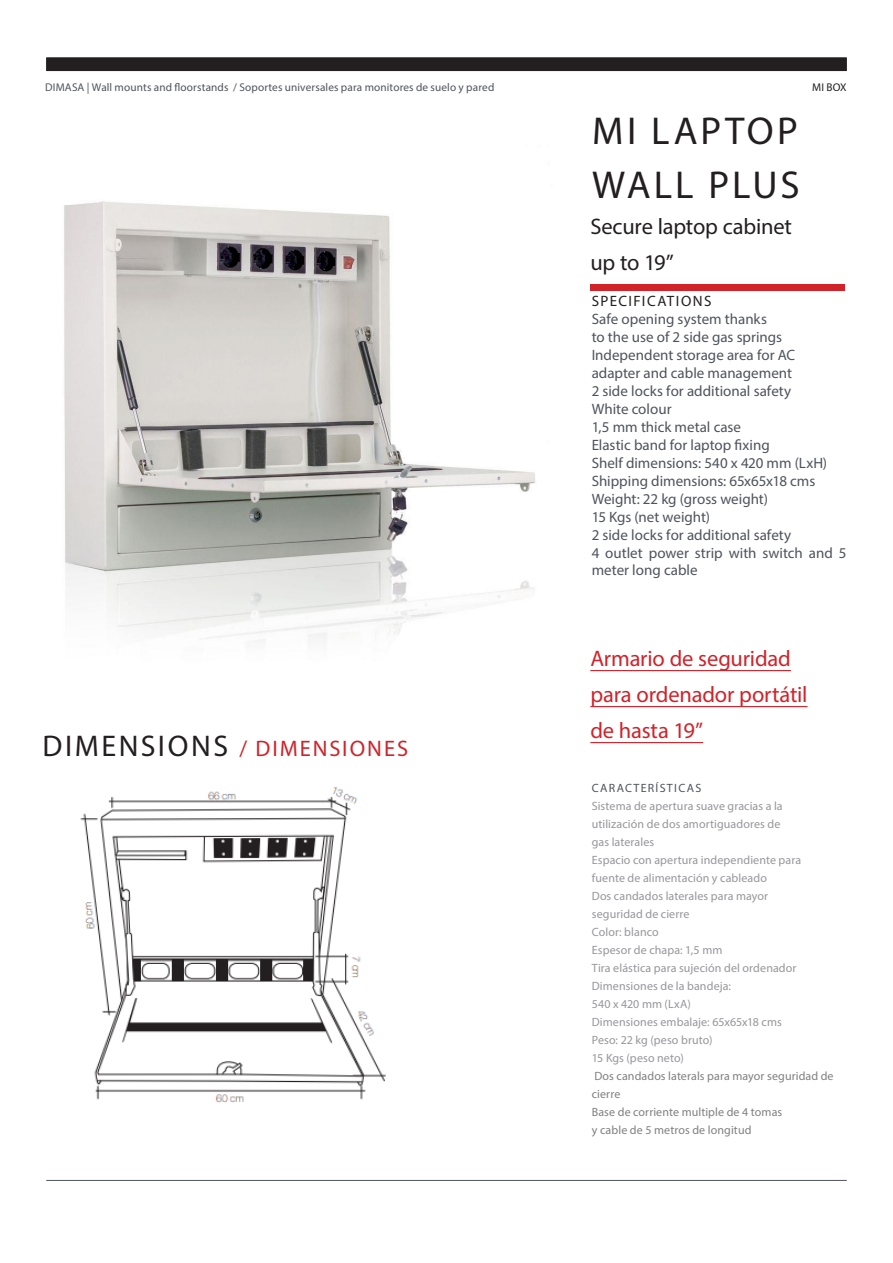
<style>
.page{position:relative;width:893px;height:1263px;background:#fff}
.page>*{position:absolute;margin:0;border:0;box-sizing:border-box;transform-origin:0 0}
.T5{font:39px/54px "Myriad Pro";letter-spacing:.08em;color:#231f20}
.H1___No_Indent__Cent{font:22.5px "Myriad Pro";letter-spacing:-.005em;color:#d1232a}
.t1{font:22.5px "Myriad Pro";letter-spacing:-.01em;color:#231f20}
.H1___No_Indent__Cent-2{font:22.5px "Myriad Pro";letter-spacing:.09em;color:#d1232a}
.C{font:15px/16.5px "Myriad Pro";color:#4f535c}
.BC{font:15px "Myriad Pro";letter-spacing:.09em;color:#231f20}
.BC-2{font:12px "Myriad Pro";letter-spacing:.01em;color:#96969c}
.C-2{font:12px "Myriad Pro";letter-spacing:.01em;color:#808080}
.BC-3{font:12px/18px "Myriad Pro";letter-spacing:.01em;color:#808080}
.BC-4{font:12px "Myriad Pro";letter-spacing:.11em;color:#4f535c}
.t2{font:11.25px "Myriad Pro";letter-spacing:.015em;color:#4f535c}
.C__Header{font:11.25px "Myriad Pro";color:#231f20}
.s1{font-size:30px;color:#231f20}
</style>
<div class="page">
<hr style="left:46px;top:1180px;width:801px;height:1px;background:#4f535c">
<div style="left:46px;top:58px;width:801px;height:13px;background:#231f20"></div>
<div style="left:590px;top:284px;width:255px;height:6px;background:#d1232a"></div>
<hr style="left:590px;top:670px;width:201px;height:1px;background:#d1232a">
<hr style="left:590px;top:706px;width:217px;height:1px;background:#d1232a">
<hr style="left:590px;top:742px;width:113px;height:1px;background:#d1232a">
<img style="left:64px;top:201px;width:471px;height:442px">
<img style="left:80px;top:787px;width:306px;height:316px">
<p class="t2" style="left:45px;top:80px;width:451px">DIMASA | Wall mounts and floorstands / Soportes universales para monitores de suelo y pared</p>
<p class="H1___No_Indent__Cent-2" style="left:42px;top:735px;width:367px"><span class="s1">DIMENSIONS</span> / DIMENSIONES</p>
<p class="T5" style="left:592px;top:103px;width:209px">MI LAPTOP<br>WALL PLUS</p>
<h2 class="t1" style="left:590px;top:213px;width:203px">Secure laptop cabinet</h2>
<h2 class="t1" style="left:590px;top:249px;width:85px">up to 19”</h2>
<p class="BC" style="left:592px;top:292px;width:121px">SPECIFICATIONS</p>
<p class="C__Header" style="left:812px;top:80px;width:36px">MI BOX</p>
<p class="C" style="left:592px;top:310px;width:177px">Safe opening system thanks</p>
<p class="C" style="left:592px;top:328px;width:192px">to the use of 2 side gas springs</p>
<p class="C" style="left:592px;top:346px;width:205px">Independent storage area for AC</p>
<p class="C" style="left:592px;top:364px;width:202px">adapter and cable management</p>
<p class="C" style="left:592px;top:382px;width:201px">2 side locks for additional safety</p>
<p class="C" style="left:592px;top:400px;width:81px">White colour</p>
<p class="C" style="left:592px;top:418px;width:151px">1,5 mm thick metal case</p>
<p class="C" style="left:592px;top:436px;width:180px">Elastic band for laptop fixing</p>
<p class="C" style="left:592px;top:454px;width:237px">Shelf dimensions: 540 x 420 mm (LxH)</p>
<p class="C" style="left:592px;top:472px;width:225px">Shipping dimensions: 65x65x18 cms</p>
<p class="C" style="left:592px;top:490px;width:178px">Weight: 22 kg (gross weight)</p>
<p class="C" style="left:592px;top:508px;width:120px">15 Kgs (net weight)</p>
<p class="C" style="left:592px;top:526px;width:201px">2 side locks for additional safety</p>
<p class="C" style="left:592px;top:544px;width:256px">4 outlet power strip with switch and 5 meter long cable</p>
<h2 class="H1___No_Indent__Cent" style="left:590px;top:645px;width:202px">Armario de seguridad</h2>
<h2 class="H1___No_Indent__Cent" style="left:590px;top:681px;width:219px">para ordenador portátil</h2>
<h2 class="H1___No_Indent__Cent" style="left:590px;top:717px;width:114px">de hasta 19”</h2>
<p class="BC-4" style="left:592px;top:781px;width:111px">CARACTERÍSTICAS</p>
<p class="BC-2" style="left:592px;top:799px;width:192px">Sistema de apertura suave gracias a la</p>
<p class="BC-2" style="left:592px;top:817px;width:190px">utilización de dos amortiguadores de</p>
<p class="BC-2" style="left:592px;top:835px;width:64px">gas laterales</p>
<p class="BC-2" style="left:592px;top:853px;width:211px">Espacio con apertura independiente para</p>
<p class="BC-2" style="left:592px;top:871px;width:177px">fuente de alimentación y cableado</p>
<p class="BC-2" style="left:592px;top:889px;width:178px">Dos candados laterales para mayor</p>
<p class="BC-2" style="left:592px;top:907px;width:99px">seguridad de cierre</p>
<p class="BC-2" style="left:592px;top:925px;width:68px">Color: blanco</p>
<p class="BC-2" style="left:592px;top:943px;width:132px">Espesor de chapa: 1,5 mm</p>
<p class="BC-2" style="left:592px;top:961px;width:206px">Tira elástica para sujeción del ordenador</p>
<p class="BC-2" style="left:592px;top:979px;width:141px">Dimensiones de la bandeja:</p>
<p class="BC-2" style="left:592px;top:997px;width:100px">540 x 420 mm (LxA)</p>
<p class="BC-2" style="left:592px;top:1015px;width:192px">Dimensiones embalaje: 65x65x18 cms</p>
<p class="BC-2" style="left:592px;top:1033px;width:122px">Peso: 22 kg (peso bruto)</p>
<p class="BC-2" style="left:592px;top:1051px;width:93px">15 Kgs (peso neto)</p>
<p class="BC-3" style="left:592px;top:1067px;width:243px">Dos candados laterals para mayor seguridad de cierre</p>
<p class="C-2" style="left:592px;top:1105px;width:192px">Base de corriente multiple de 4 tomas</p>
<p class="C-2" style="left:592px;top:1123px;width:161px">y cable de 5 metros de longitud</p>
</div>
